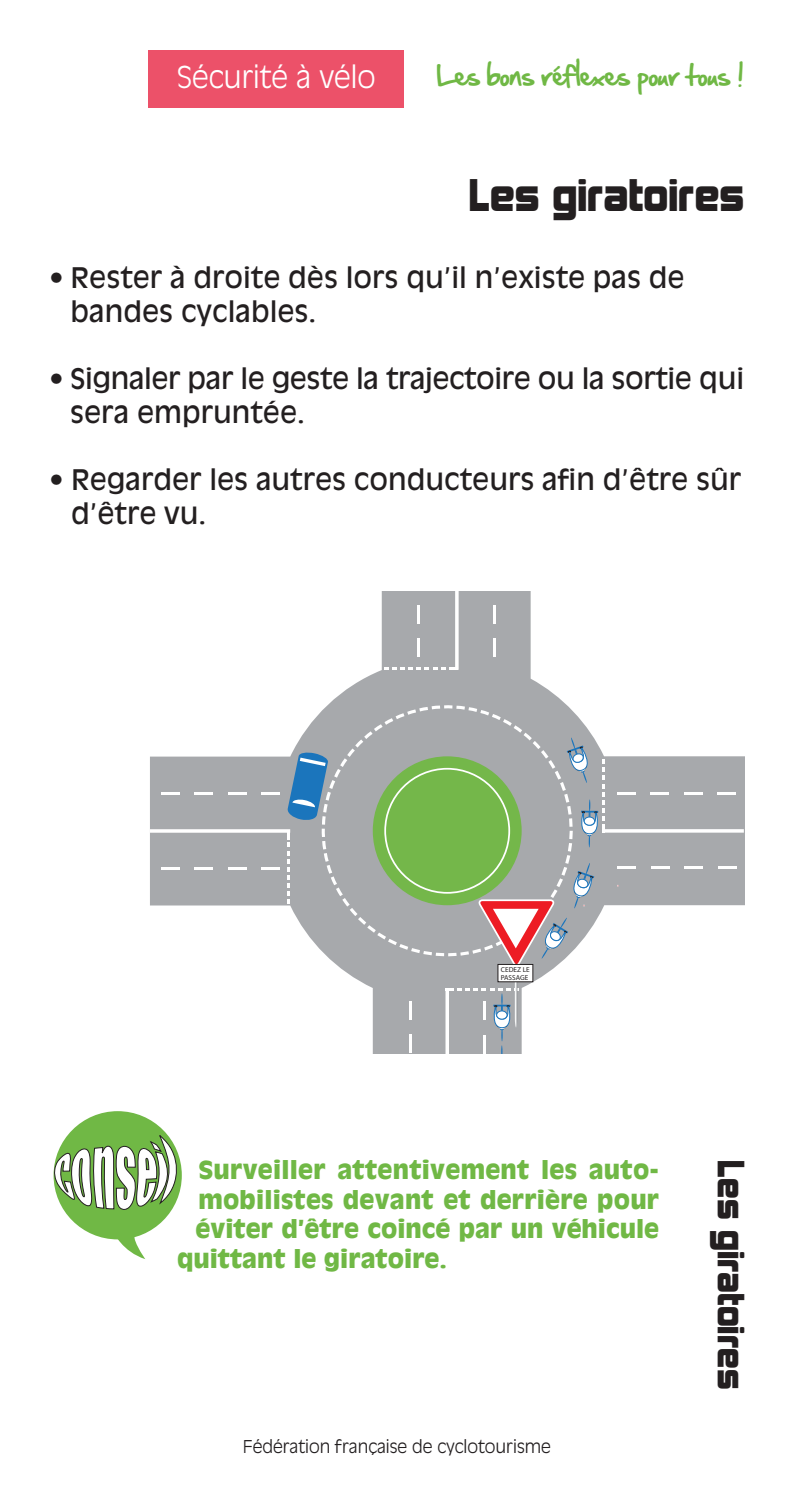
<style>
.page{position:relative;width:794px;height:1489px;background:#fff}
.page>*{position:absolute;margin:0;border:0;box-sizing:border-box;transform-origin:0 0}
.t1{font:42px "Kimberley";color:#231f20}
.t2{font:35px "Kimberley";color:#231f20}
.t3{font:300 29.75px "Antique Olive";color:#fff}
.t4{font:28px/33.6px "Antique Olive";color:#231f20}
.t5{font:900 24.5px "Antique Olive";letter-spacing:.01em;color:#70b845}
.t6{font:24.5px "Hand Of Sean";color:#70b845}
.t7{font:300 17.5px "Antique Olive";color:#231f20}
.t8{font:7px/8.8px "Myriad Pro";color:#231f20}
</style>
<div class="page">
<div style="left:149px;top:50px;width:255px;height:57px;background:#ec5169"></div>
<svg style="left:114px;top:1233px;width:31px;height:26px"></svg>
<div style="left:54px;top:1111px;width:128px;height:128px;background:#70b845;border-radius:50%"></div>
<svg style="left:54px;top:1111px;width:126px;height:99px"></svg>
<svg style="left:150px;top:591px;width:594px;height:315px"></svg>
<hr style="left:603px;top:829px;width:141px;height:3px;background:#fff">
<hr style="left:455px;top:591px;width:3px;height:78px;background:#fff">
<hr style="left:150px;top:829px;width:140px;height:3px;background:#fff">
<svg style="left:384px;top:667px;width:71px;height:2px"></svg>
<svg style="left:617px;top:792px;width:18px;height:2px"></svg>
<svg style="left:651px;top:792px;width:18px;height:2px"></svg>
<svg style="left:684px;top:792px;width:18px;height:2px"></svg>
<svg style="left:718px;top:792px;width:18px;height:2px"></svg>
<svg style="left:618px;top:866px;width:18px;height:2px"></svg>
<svg style="left:651px;top:866px;width:18px;height:2px"></svg>
<svg style="left:685px;top:866px;width:18px;height:2px"></svg>
<svg style="left:718px;top:866px;width:18px;height:2px"></svg>
<svg style="left:493px;top:605px;width:2px;height:18px"></svg>
<svg style="left:493px;top:638px;width:2px;height:18px"></svg>
<hr style="left:417px;top:605px;width:3px;height:18px;background:#fff">
<hr style="left:417px;top:638px;width:3px;height:18px;background:#fff">
<svg style="left:161px;top:867px;width:18px;height:2px"></svg>
<svg style="left:195px;top:867px;width:18px;height:2px"></svg>
<svg style="left:228px;top:867px;width:18px;height:2px"></svg>
<svg style="left:262px;top:867px;width:18px;height:2px"></svg>
<hr style="left:161px;top:792px;width:18px;height:3px;background:#fff">
<hr style="left:195px;top:792px;width:18px;height:3px;background:#fff">
<hr style="left:228px;top:792px;width:18px;height:3px;background:#fff">
<hr style="left:262px;top:792px;width:18px;height:3px;background:#fff">
<svg style="left:287px;top:705px;width:318px;height:348px"></svg>
<svg style="left:572px;top:753px;width:12px;height:9px"></svg>
<div style="left:572px;top:752px;width:12px;height:11px;border:1px solid #1b75bc;border-radius:4px"></div>
<p class="t3" style="left:177px;top:65px;width:200px">Sécurité à vélo</p>
<p class="t6" style="left:437px;top:62px;width:309px">Les bons réflexes pour tous !</p>
<h1 class="t1" style="left:469px;top:179px;width:277px">Les giratoires</h1>
<p class="t4" style="left:71px;top:263px;width:615px;text-indent:-21px">• Rester à droite dès lors qu’il n’existe pas de bandes cyclables.</p>
<p class="t4" style="left:70px;top:363px;width:675px;text-indent:-21px">• Signaler par le geste la trajectoire ou la sortie qui sera empruntée.</p>
<p class="t4" style="left:71px;top:464px;width:671px;text-indent:-21px">• Regarder les autres conducteurs afin d’être sûr d’être vu.</p>
<p class="t8" style="left:501px;top:964px;width:30px">CEDEZ LE<br>PASSAGE</p>
<p class="t5" style="left:198px;top:1160px;width:462px">Surveiller attentivement les auto-</p>
<p class="t5" style="left:198px;top:1189px;width:462px">mobilistes devant et derrière pour</p>
<p class="t5" style="left:196px;top:1219px;width:465px">éviter d’être coincé par un véhicule</p>
<p class="t5" style="left:177px;top:1248px;width:271px">quittant le giratoire.</p>
<p class="t7" style="left:243px;top:1439px;width:309px">Fédération française de cyclotourisme</p>
<p class="t2" style="left:744px;top:1159px;width:231px;rotate:90deg">Les giratoires</p>
</div>
